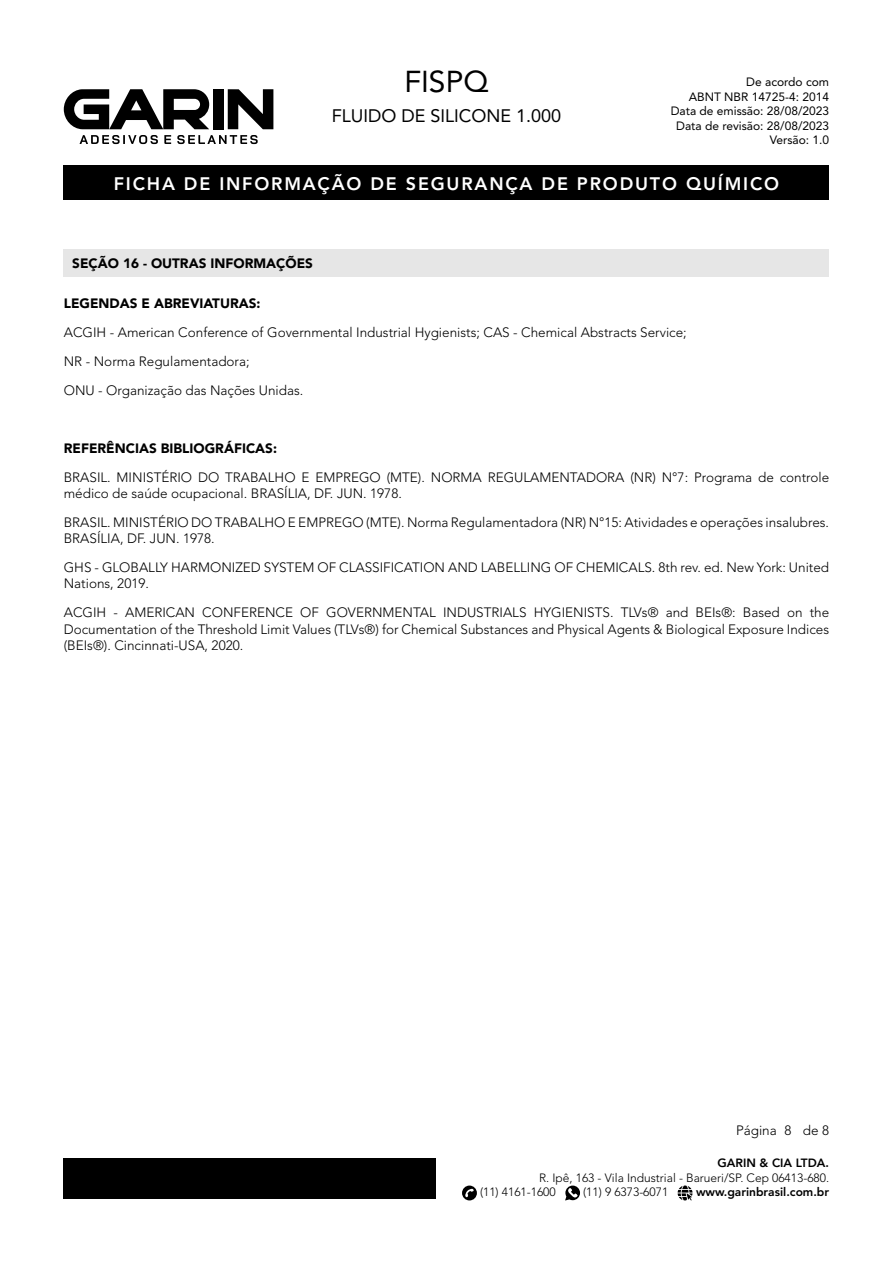
<style>
.page{position:relative;width:893px;height:1263px;background:#fff}
.page>*{position:absolute;margin:0;border:0;box-sizing:border-box;transform-origin:0 0}
.t1{font:30px "Avenir LT Std";color:#000}
.t2{font:800 18px "Avenir LT Std";letter-spacing:.1em;color:#fff}
.t3{font:18px "Avenir LT Std";color:#000}
.t4{font:300 13.5px/16.2px "Avenir LT Std";color:#000}
.t5{font:900 13.5px "Avenir LT Std";color:#000}
.t6{font:12px/14.4px "Avenir LT Std";color:#000;text-align:right}
.t7{font:300 12px/14.4px "Avenir LT Std";color:#000}
.t8{font:800 12px "Avenir LT Std";color:#000}
.t9{font:800 12px "Avenir";color:#000}
</style>
<div class="page">
<svg style="left:462px;top:1185px;width:15px;height:15px"></svg>
<svg style="left:565px;top:1185px;width:15px;height:15px"></svg>
<svg style="left:678px;top:1185px;width:14px;height:15px"></svg>
<div style="left:64px;top:165px;width:765px;height:35px;background:#000"></div>
<div style="left:64px;top:1158px;width:372px;height:41px;background:#000"></div>
<svg style="left:228px;top:89px;width:45px;height:40px"></svg>
<div style="left:213px;top:89px;width:11px;height:40px;background:#000"></div>
<svg style="left:64px;top:89px;width:145px;height:40px"></svg>
<svg style="left:80px;top:135px;width:178px;height:9px"></svg>
<div style="left:64px;top:249px;width:765px;height:28px;background:#e6e6e6"></div>
<h1 class="t1" style="left:404px;top:65px;width:85px">FISPQ</h1>
<h2 class="t3" style="left:332px;top:106px;width:231px">FLUIDO DE SILICONE 1.000</h2>
<p class="t6" style="left:671px;top:75px;width:160px">De acordo com<br>ABNT NBR 14725-4: 2014<br>Data de emissão: 28/08/2023<br>Data de revisão: 28/08/2023<br>Versão: 1.0</p>
<h2 class="t2" style="left:114px;top:173px;width:667px">FICHA DE INFORMAÇÃO DE SEGURANÇA DE PRODUTO QUÍMICO</h2>
<p class="t5" style="left:72px;top:255px;width:242px">SEÇÃO 16 - OUTRAS INFORMAÇÕES</p>
<p class="t5" style="left:64px;top:295px;width:198px">LEGENDAS E ABREVIATURAS:</p>
<p class="t4" style="left:64px;top:318px;width:624px;line-height:29px">ACGIH - American Conference of Governmental Industrial Hygienists; CAS - Chemical Abstracts Service;<br>NR - Norma Regulamentadora;<br>ONU - Organização das Nações Unidas.</p>
<p class="t5" style="left:64px;top:440px;width:215px">REFERÊNCIAS BIBLIOGRÁFICAS:</p>
<p class="t4" style="left:64px;top:469px;width:767px">BRASIL. MINISTÉRIO DO TRABALHO E EMPREGO (MTE). NORMA REGULAMENTADORA (NR) N°7: Programa de controle médico de saúde ocupacional. BRASÍLIA, DF. JUN. 1978.</p>
<p class="t4" style="left:64px;top:514px;width:767px">BRASIL. MINISTÉRIO DO TRABALHO E EMPREGO (MTE). Norma Regulamentadora (NR) N°15: Atividades e operações insalubres.<br>BRASÍLIA, DF. JUN. 1978.</p>
<p class="t4" style="left:64px;top:559px;width:767px">GHS - GLOBALLY HARMONIZED SYSTEM OF CLASSIFICATION AND LABELLING OF CHEMICALS. 8th rev. ed. New York: United<br>Nations, 2019.</p>
<p class="t4" style="left:64px;top:605px;width:767px;text-align:justify">ACGIH - AMERICAN CONFERENCE OF GOVERNMENTAL INDUSTRIALS HYGIENISTS. TLVs® and BEIs®: Based on the Documentation of the Threshold Limit Values (TLVs®) for Chemical Substances and Physical Agents &amp; Biological Exposure Indices (BEIs®). Cincinnati-USA, 2020.</p>
<p class="t4" style="left:736px;top:1122px;width:95px">Página 8 de 8</p>
<p class="t9" style="left:718px;top:1154px;width:113px">GARIN &amp; CIA LTDA.</p>
<p class="t7" style="left:480px;top:1170px;width:351px;text-indent:59px">R. Ipê, 163 - Vila Industrial - Barueri/SP. Cep 06413-680. (11) 4161-1600</p>
<p class="t7" style="left:583px;top:1185px;width:87px">(11) 9 6373-6071</p>
<p class="t8" style="left:696px;top:1185px;width:135px">www.garinbrasil.com.br</p>
</div>
